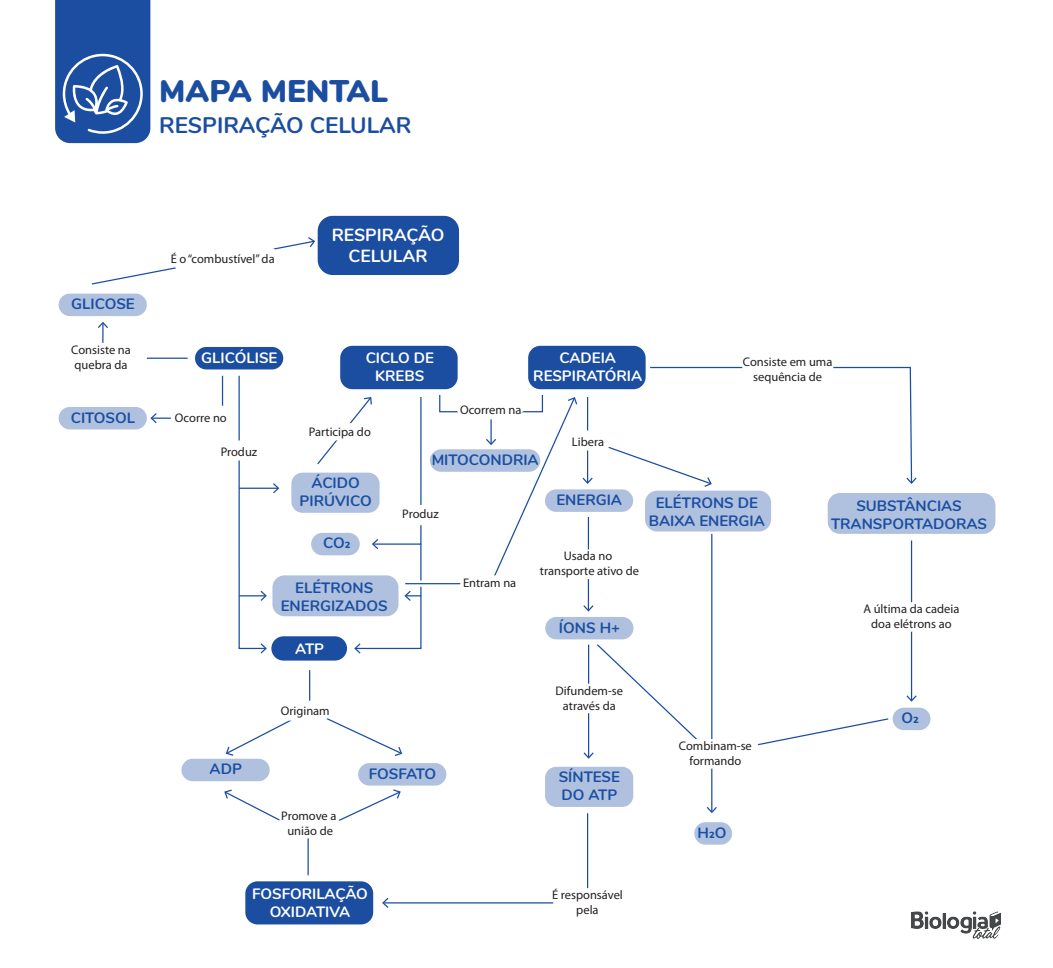
<style>
.page{position:relative;width:1053px;height:968px;background:#fff}
.page>*{position:absolute;margin:0;border:0;box-sizing:border-box;transform-origin:0 0}
.t1{font:900 31.25px "Nunito";color:#1b4ea1}
.t2{font:700 22.5px "Nunito";color:#1b4ea1}
.t3{font:700 17.5px/21px "Nunito";color:#fff;text-align:center}
.t4{font:700 15px/18px "Nunito";color:#1b4ea1;text-align:center}
.t5{font:700 15px/18px "Nunito";color:#fff;text-align:center}
.t6{font:700 15px "Nunito";letter-spacing:-.025em;color:#1b4ea1}
.t7{font:12.5px/15px "Myriad Pro";color:#231f20;text-align:center}
</style>
<div class="page">
<svg style="left:55px;top:0;width:95px;height:143px;background:#325faa"></svg>
<div style="left:318px;top:216px;width:141px;height:59px;background:#1b4ea1;border-radius:15px"></div>
<div style="left:340px;top:346px;width:117px;height:43px;background:#1b4ea1;border-radius:12px"></div>
<div style="left:195px;top:347px;width:88px;height:22px;background:#1b4ea1;border-radius:11px"></div>
<div style="left:528px;top:346px;width:117px;height:43px;background:#1b4ea1;border-radius:12px"></div>
<div style="left:59px;top:294px;width:88px;height:22px;background:#afc1de;border-radius:11px"></div>
<div style="left:59px;top:407px;width:88px;height:22px;background:#afc1de;border-radius:11px"></div>
<div style="left:358px;top:763px;width:88px;height:23px;background:#afc1de;border-radius:11px"></div>
<div style="left:181px;top:759px;width:89px;height:22px;background:#afc1de;border-radius:11px"></div>
<div style="left:245px;top:881px;width:128px;height:43px;background:#1b4ea1;border-radius:12px"></div>
<div style="left:545px;top:767px;width:88px;height:40px;background:#afc1de;border-radius:11px"></div>
<div style="left:827px;top:493px;width:168px;height:41px;background:#afc1de;border-radius:12px"></div>
<div style="left:892px;top:708px;width:38px;height:22px;background:#afc1de;border-radius:11px"></div>
<div style="left:694px;top:822px;width:38px;height:23px;background:#afc1de;border-radius:11px"></div>
<svg style="left:98px;top:322px;width:90px;height:37px"></svg>
<hr style="left:711px;top:534px;width:1px;height:278px;background:#1b4ea1">
<svg style="left:706px;top:807px;width:10px;height:6px"></svg>
<svg style="left:92px;top:237px;width:223px;height:48px"></svg>
<div style="left:173px;top:245px;width:106px;height:30px;background:#fff;border-radius:15px"></div>
<div style="left:56px;top:343px;width:91px;height:29px;background:#fff;border-radius:15px"></div>
<div style="left:670px;top:739px;width:91px;height:30px;background:#fff;border-radius:15px"></div>
<svg style="left:150px;top:366px;width:766px;height:393px"></svg>
<svg style="left:224px;top:789px;width:365px;height:119px"></svg>
<img style="left:911px;top:911px;width:90px;height:28px">
<h1 class="t1" style="left:159px;top:68px;width:230px">MAPA MENTAL</h1>
<h2 class="t2" style="left:159px;top:109px;width:254px">RESPIRAÇÃO CELULAR</h2>
<p class="t4" style="left:71px;top:294px;width:65px">GLICOSE</p>
<p class="t7" style="left:71px;top:342px;width:61px;text-align:left">Consiste na quebra da</p>
<p class="t4" style="left:71px;top:407px;width:66px">CITOSOL</p>
<p class="t7" style="left:171px;top:251px;width:105px">É o “combustível” da</p>
<h3 class="t3" style="left:332px;top:224px;width:114px">RESPIRAÇÃO<br>CELULAR</h3>
<p class="t5" style="left:201px;top:347px;width:78px">GLICÓLISE</p>
<p class="t5" style="left:533px;top:348px;width:110px">CADEIA<br>RESPIRATÓRIA</p>
<p class="t5" style="left:365px;top:348px;width:70px">CICLO DE<br>KREBS</p>
<p class="t7" style="left:175px;top:410px;width:53px">Ocorre no</p>
<p class="t7" style="left:221px;top:444px;width:38px">Produz</p>
<p class="t7" style="left:309px;top:425px;width:64px">Participa do</p>
<p class="t7" style="left:460px;top:402px;width:63px">Ocorrem na</p>
<p class="t4" style="left:431px;top:450px;width:109px">MITOCONDRIA</p>
<p class="t7" style="left:572px;top:434px;width:34px">Libera</p>
<p class="t7" style="left:742px;top:354px;width:91px">Consiste em uma sequência de</p>
<p class="t4" style="left:299px;top:473px;width:74px">ÁCIDO<br>PIRÚVICO</p>
<p class="t4" style="left:323px;top:533px;width:29px">CO2</p>
<p class="t4" style="left:281px;top:578px;width:109px">ELÉTRONS<br>ENERGIZADOS</p>
<p class="t5" style="left:295px;top:639px;width:30px">ATP</p>
<p class="t7" style="left:402px;top:507px;width:38px">Produz</p>
<p class="t7" style="left:281px;top:703px;width:50px">Originam</p>
<p class="t4" style="left:209px;top:759px;width:34px">ADP</p>
<p class="t6" style="left:369px;top:762px;width:69px">FOSFATO</p>
<p class="t7" style="left:281px;top:808px;width:57px">Promove a união de</p>
<p class="t5" style="left:252px;top:884px;width:117px">FOSFORILAÇÃO<br>OXIDATIVA</p>
<p class="t7" style="left:463px;top:575px;width:55px">Entram na</p>
<p class="t4" style="left:556px;top:490px;width:67px">ENERGIA</p>
<p class="t4" style="left:831px;top:495px;width:157px">SUBSTÂNCIAS<br>TRANSPORTADORAS</p>
<p class="t4" style="left:648px;top:493px;width:118px">ELÉTRONS DE<br>BAIXA ENERGIA</p>
<p class="t7" style="left:540px;top:548px;width:101px">Usada no transporte ativo de</p>
<p class="t4" style="left:559px;top:617px;width:63px">ÍONS H+</p>
<p class="t7" style="left:555px;top:683px;width:69px">Difundem-se através da</p>
<p class="t4" style="left:558px;top:767px;width:63px;text-align:left">SÍNTESE<br>DO ATP</p>
<p class="t7" style="left:552px;top:887px;width:72px">É responsável pela</p>
<p class="t7" style="left:679px;top:738px;width:74px">Combinam-se formando</p>
<p class="t4" style="left:697px;top:823px;width:30px">H2O</p>
<p class="t7" style="left:863px;top:601px;width:97px">A última da cadeia doa elétrons ao</p>
<p class="t4" style="left:901px;top:708px;width:19px">O2</p>
</div>
